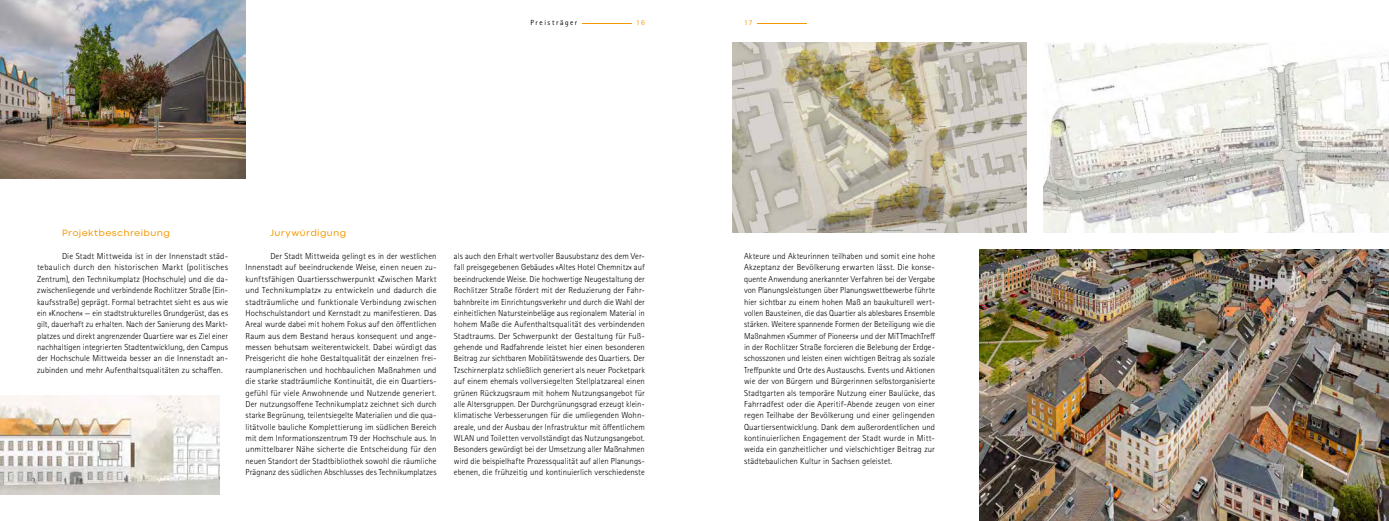
<style>
.page{position:relative;width:1389px;height:521px;background:#fff}
.page>*{position:absolute;margin:0;border:0;box-sizing:border-box;transform-origin:0 0}
.t1{font:9.62px "Codec Cold";letter-spacing:.035em;color:#f49800}
.t2{font:300 8.75px/11.4px "Rotis Sans Serif Pro";letter-spacing:.005em;color:#000;text-align:justify}
.t3{font:7.44px "Rotis Sans Serif Pro";letter-spacing:.21em;color:#000}
.t4{font:7.44px "Rotis Sans Serif Pro";color:#f49800}
</style>
<div class="page">
<img style="left:980px;top:249px;width:409px;height:272px">
<img style="left:1043px;top:43px;width:346px;height:189px">
<img style="left:0;top:0;width:246px;height:179px">
<img style="left:0;top:396px;width:220px;height:98px">
<img style="left:733px;top:43px;width:293px;height:189px">
<hr style="left:758px;top:23px;width:49px;height:1px;background:#f49800">
<hr style="left:582px;top:23px;width:49px;height:1px;background:#f49800">
<p class="t3" style="left:530px;top:18px;width:48px">Preisträger</p>
<p class="t4" style="left:636px;top:18px;width:10px">16</p>
<p class="t4" style="left:744px;top:18px;width:10px">17</p>
<p class="t1" style="left:62px;top:227px;width:109px">Projektbeschreibung</p>
<p class="t2" style="left:37px;top:251px;width:192px;text-indent:25px">Die Stadt Mittweida ist in der Innenstadt städ&shy;tebaulich durch den historischen Markt (politisches Zentrum), den Technikumplatz (Hochschule) und die da&shy;zwischenliegende und verbindende Rochlitzer Straße (Ein&shy;kaufsstraße) geprägt. Formal betrachtet sieht es aus wie ein »Knochen« — ein stadtstrukturelles Grundgerüst, das es gilt, dauerhaft zu erhalten. Nach der Sanierung des Markt&shy;platzes und direkt angrenzender Quartiere war es Ziel einer nachhaltigen integrierten Stadtentwicklung, den Campus der Hochschule Mittweida besser an die Innenstadt an&shy;zubinden und mehr Aufenthaltsqualitäten zu schaffen.</p>
<p class="t1" style="left:270px;top:227px;width:77px">Jurywürdigung</p>
<p class="t2" style="left:246px;top:251px;width:193px;text-indent:25px">Der Stadt Mittweida gelingt es in der westlichen Innenstadt auf beeindruckende Weise, einen neuen zu&shy;kunftsfähigen Quartiersschwerpunkt »Zwischen Markt und Technikumplatz« zu entwickeln und dadurch die stadträumliche und funktionale Verbindung zwischen Hochschulstandort und Kernstadt zu manifestieren. Das Areal wurde dabei mit hohem Fokus auf den öffentlichen Raum aus dem Bestand heraus konsequent und ange&shy;messen behutsam weiterentwickelt. Dabei würdigt das Preisgericht die hohe Gestaltqualität der einzelnen frei&shy;raumplanerischen und hochbaulichen Maßnahmen und die starke stadträumliche Kontinuität, die ein Quartiers&shy;gefühl für viele Anwohnende und Nutzende generiert.<br>Der nutzungsoffene Technikumplatz zeichnet sich durch starke Begrünung, teilentsiegelte Materialien und die qua&shy;litätvolle bauliche Komplettierung im südlichen Bereich mit dem Informationszentrum T9 der Hochschule aus. In unmittelbarer Nähe sicherte die Entscheidung für den neuen Standort der Stadtbibliothek sowohl die räumliche Prägnanz des südlichen Abschlusses des Technikumplatzes</p>
<p class="t2" style="left:454px;top:251px;width:193px">als auch den Erhalt wertvoller Bausubstanz des dem Ver&shy;fall preisgegebenen Gebäudes »Altes Hotel Chemnitz« auf beeindruckende Weise. Die hochwertige Neugestaltung der Rochlitzer Straße fördert mit der Reduzierung der Fahr&shy;bahnbreite im Einrichtungsverkehr und durch die Wahl der einheitlichen Natursteinbeläge aus regionalem Material in hohem Maße die Aufenthaltsqualität des verbindenden Stadtraums. Der Schwerpunkt der Gestaltung für Fuß&shy;gehende und Radfahrende leistet hier einen besonderen Beitrag zur sichtbaren Mobilitätswende des Quartiers. Der Tzschirnerplatz schließlich generiert als neuer Pocketpark auf einem ehemals vollversiegelten Stellplatzareal einen grünen Rückzugsraum mit hohem Nutzungsangebot für alle Altersgruppen. Der Durchgrünungsgrad erzeugt klein&shy;klimatische Verbesserungen für die umliegenden Wohn&shy;areale, und der Ausbau der Infrastruktur mit öffentlichem WLAN und Toiletten vervollständigt das Nutzungsangebot.<br>Besonders gewürdigt bei der Umsetzung aller Maßnahmen wird die beispielhafte Prozessqualität auf allen Planungs&shy;ebenen, die frühzeitig und kontinuierlich verschiedenste</p>
<p class="t2" style="left:744px;top:251px;width:193px">Akteure und Akteurinnen teilhaben und somit eine hohe Akzeptanz der Bevölkerung erwarten lässt. Die konse&shy;quente Anwendung anerkannter Verfahren bei der Vergabe von Planungsleistungen über Planungswettbewerbe führte hier sichtbar zu einem hohen Maß an baukulturell wert&shy;vollen Bausteinen, die das Quartier als ablesbares Ensemble stärken. Weitere spannende Formen der Beteiligung wie die Maßnahmen »Summer of Pioneers« und der MiTTmachTreff in der Rochlitzer Straße forcieren die Belebung der Erdge&shy;schosszonen und leisten einen wichtigen Beitrag als soziale Treffpunkte und Orte des Austauschs. Events und Aktionen wie der von Bürgern und Bürgerinnen selbstorganisierte Stadtgarten als temporäre Nutzung einer Baulücke, das Fahrradfest oder die Aperitif-Abende zeugen von einer regen Teilhabe der Bevölkerung und einer gelingenden Quartiersentwicklung. Dank dem außerordentlichen und kontinuierlichen Engagement der Stadt wurde in Mitt&shy;weida ein ganzheitlicher und vielschichtiger Beitrag zur städtebaulichen Kultur in Sachsen geleistet.</p>
</div>
